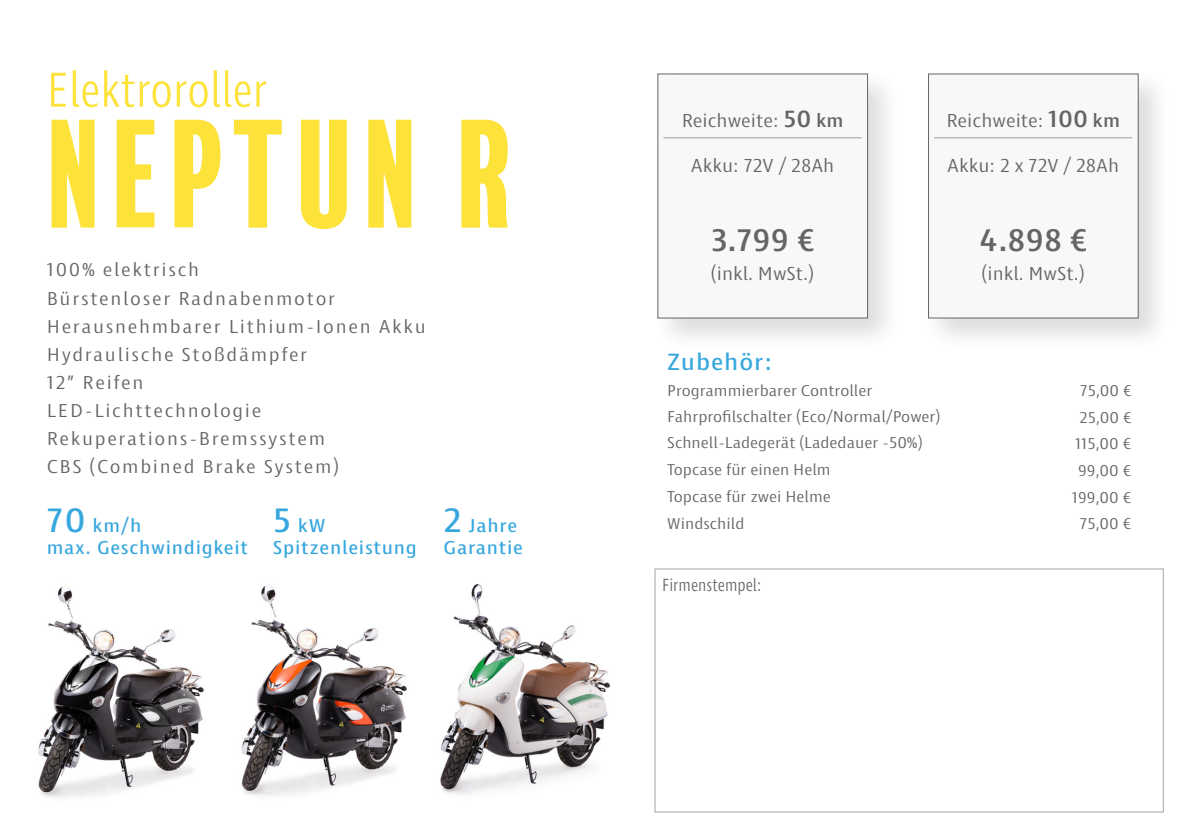
<style>
.page{position:relative;width:1191px;height:840px;background:#fff}
.page>*{position:absolute;margin:0;border:0;box-sizing:border-box;transform-origin:0 0}
.t1{font:140px "Balboa Plus Fill";letter-spacing:.02em;color:#fde23a}
.t2{font:300 50px "Ingra Cd";color:#fde23a}
.t3{font:32px "Ingra Cd";color:#656565;scale:1.25 1}
.t4{font:24px "Ingra Cd";letter-spacing:.03em;color:#38a7de;scale:1.25 1}
.t5{font:300 19.2px "Ingra Cd";color:#656565;scale:1.25 1}
.t6{font:300 19px/28px "Ingra Cd";letter-spacing:.07em;color:#656565;scale:1.25 1}
.t7{font:19px/21.6px "Ingra Cd";letter-spacing:.03em;color:#38a7de;scale:1.25 1}
.t8{font:300 18px "Ingra Cd";color:#656565}
.t9{font:300 16px "Ingra Cd";color:#656565;scale:1.25 1}
.s1{font-size:34.6px}
.s2{font-weight:400;font-size:24px}
.s3{font-weight:400}
</style>
<div class="page">
<div style="left:652px;top:68px;width:249px;height:283px;background:#231f20;opacity:.15"></div>
<div style="left:657px;top:73px;width:211px;height:245px;background:#f8f8f7;border:1px solid #656565"></div>
<hr style="left:663px;top:137px;width:198px;height:1px;background:#656565">
<div style="left:923px;top:68px;width:248px;height:283px;background:#231f20;opacity:.15"></div>
<div style="left:928px;top:73px;width:210px;height:245px;background:#f8f8f7"></div>
<hr style="left:934px;top:137px;width:198px;height:1px;background:#656565">
<img style="left:38px;top:586px;width:166px;height:211px">
<img style="left:241px;top:585px;width:166px;height:211px">
<img style="left:440px;top:584px;width:170px;height:210px">
<h2 class="t2" style="left:47px;top:59px;width:222px">Elektroroller</h2>
<h1 class="t1" style="left:47px;top:96px;width:475px">NEPTUN R</h1>
<p class="t6" style="left:47px;top:257px;width:305px">100% elektrisch<br>Bürstenloser Radnabenmotor<br>Herausnehmbarer Lithium-Ionen Akku<br>Hydraulische Stoßdämpfer<br>12” Reifen<br>LED-Lichttechnologie<br>Rekuperations-Bremssystem<br>CBS (Combined Brake System)</p>
<p class="t7" style="left:47px;top:516px;width:163px"><span class="s1">70</span> km/h<br>max. Geschwindigkeit</p>
<p class="t7" style="left:273px;top:516px;width:117px"><span class="s1">5</span> kW<br>Spitzenleistung</p>
<p class="t7" style="left:443px;top:516px;width:65px"><span class="s1">2</span> Jahre<br>Garantie</p>
<p class="t5" style="left:681px;top:108px;width:131px">Reichweite: <span class="s2">50</span> <span class="s3">km</span></p>
<p class="t5" style="left:691px;top:153px;width:116px">Akku: 72V / 28Ah</p>
<h3 class="t3" style="left:710px;top:220px;width:85px">3.799 €</h3>
<p class="t5" style="left:711px;top:261px;width:84px">(inkl. MwSt.)</p>
<h3 class="t4" style="left:667px;top:347px;width:86px">Zubehör:</h3>
<p class="t5" style="left:946px;top:108px;width:140px">Reichweite: <span class="s2">100</span> <span class="s3">km</span></p>
<p class="t5" style="left:947px;top:153px;width:139px">Akku: 2 x 72V / 28Ah</p>
<h3 class="t3" style="left:979px;top:220px;width:88px">4.898 €</h3>
<p class="t5" style="left:981px;top:261px;width:84px">(inkl. MwSt.)</p>
<p class="t9" style="left:667px;top:380px;width:166px">Programmierbarer Controller</p>
<p class="t9" style="left:1080px;top:380px;width:43px">75,00 €</p>
<p class="t9" style="left:667px;top:407px;width:220px">Fahrprofilschalter (Eco/Normal/Power)</p>
<p class="t9" style="left:1079px;top:407px;width:43px">25,00 €</p>
<p class="t9" style="left:667px;top:432px;width:206px">Schnell-Ladegerät (Ladedauer -50%)</p>
<p class="t9" style="left:1075px;top:434px;width:46px">115,00 €</p>
<p class="t9" style="left:667px;top:459px;width:132px">Topcase für einen Helm</p>
<p class="t9" style="left:1078px;top:460px;width:44px">99,00 €</p>
<p class="t9" style="left:667px;top:486px;width:132px">Topcase für zwei Helme</p>
<p class="t9" style="left:1071px;top:487px;width:49px">199,00 €</p>
<p class="t9" style="left:667px;top:513px;width:63px">Windschild</p>
<p class="t9" style="left:1079px;top:513px;width:43px">75,00 €</p>
<p class="t8" style="left:662px;top:573px;width:101px">Firmenstempel:</p>
</div>
